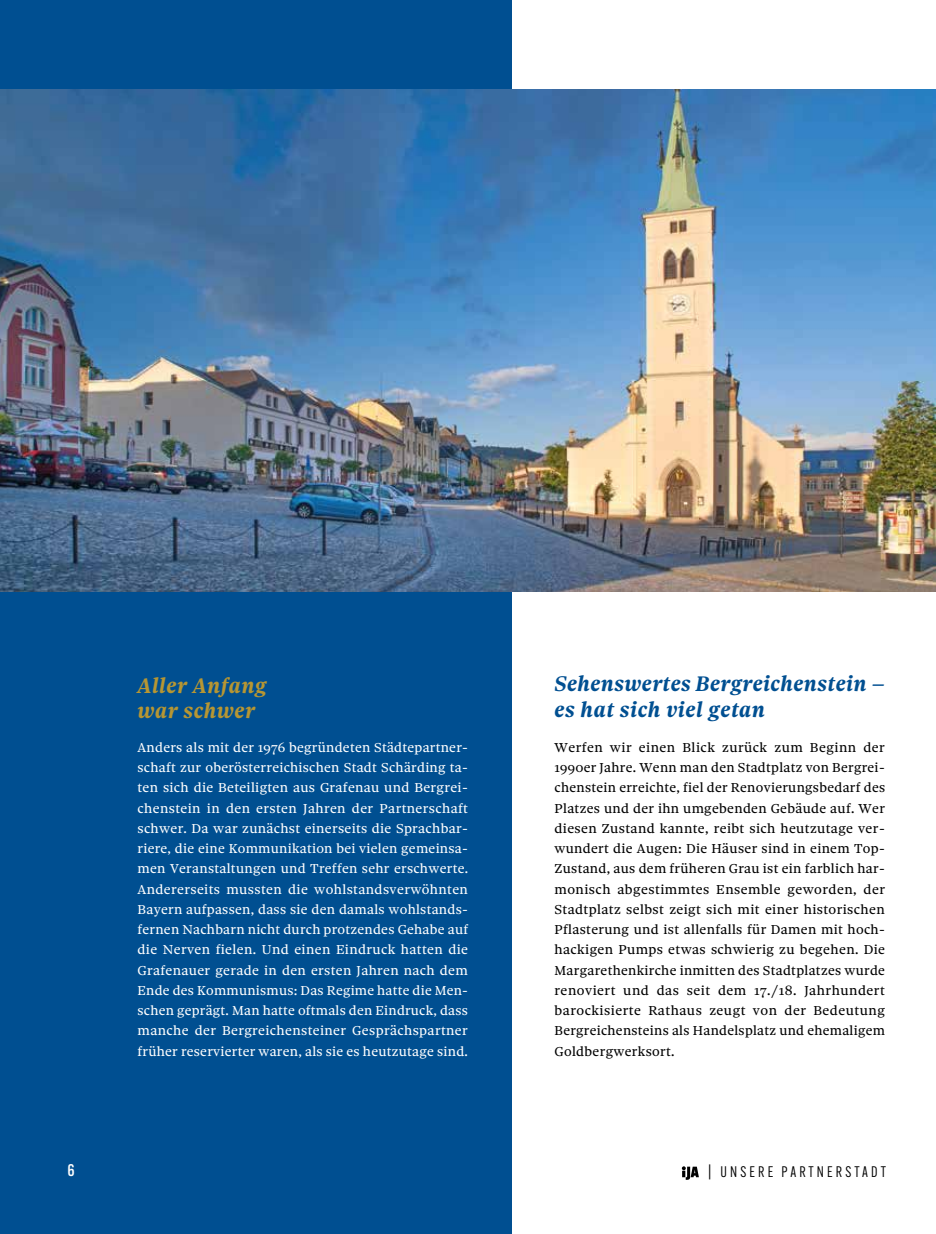
<style>
.page{position:relative;width:936px;height:1234px;background:#fff}
.page>*{position:absolute;margin:0;border:0;box-sizing:border-box;transform-origin:0 0}
.t1{font:italic 700 22.5px/25.5px "Sole Serif Text";letter-spacing:.025em;color:#004f91}
.t2{font:italic 700 22.5px/25.5px "Sole Serif Text";letter-spacing:.025em;color:#b69633}
.t3{font:500 16.5px "Alternate Gothic ATF";color:#fff}
.t4{font:15px "Alternate Gothic ATF";letter-spacing:.21em;color:#000}
.t5{font:13.8px/20.2px "Sole Serif Text";letter-spacing:.02em;color:#fff;text-align:justify}
.t6{font:13.8px/20.2px "Sole Serif Text";letter-spacing:.025em;color:#000;text-align:justify}
</style>
<div class="page">
<div style="left:0;top:0;width:511px;height:1233px;background:#004f91"></div>
<img style="left:0;top:89px;width:935px;height:502px">
<svg style="left:681px;top:1166px;width:17px;height:13px"></svg>
<h1 class="t2" style="left:137px;top:672px;width:130px">Aller Anfang war schwer</h1>
<p class="t5" style="left:137px;top:737px;width:332px">Anders als mit der 1976 begründeten Städtepartner&shy;schaft zur oberösterreichischen Stadt Schärding ta&shy;ten sich die Beteiligten aus Grafenau und Bergrei&shy;chenstein in den ersten Jahren der Partnerschaft schwer. Da war zunächst einerseits die Sprachbar&shy;riere, die eine Kommunikation bei vielen gemeinsa&shy;men Veranstaltungen und Treffen sehr erschwerte.<br>Andererseits mussten die wohlstandsverwöhnten Bayern aufpassen, dass sie den damals wohlstands&shy;fernen Nachbarn nicht durch protzendes Gehabe auf die Nerven fielen. Und einen Eindruck hatten die Grafenauer gerade in den ersten Jahren nach dem Ende des Kommunismus: Das Regime hatte die Men&shy;schen geprägt. Man hatte oftmals den Eindruck, dass manche der Bergreichensteiner Gesprächspartner früher reservierter waren, als sie es heutzutage sind.</p>
<h1 class="t1" style="left:554px;top:671px;width:332px">Sehenswertes Bergreichenstein – es hat sich viel getan</h1>
<p class="t6" style="left:554px;top:737px;width:332px">Werfen wir einen Blick zurück zum Beginn der 1990er Jahre. Wenn man den Stadtplatz von Bergrei&shy;chenstein erreichte, fiel der Renovierungsbedarf des Platzes und der ihn umgebenden Gebäude auf. Wer diesen Zustand kannte, reibt sich heutzutage ver&shy;wundert die Augen: Die Häuser sind in einem Top-Zustand, aus dem früheren Grau ist ein farblich har&shy;monisch abgestimmtes Ensemble geworden, der Stadtplatz selbst zeigt sich mit einer historischen Pflasterung und ist allenfalls für Damen mit hoch&shy;hackigen Pumps etwas schwierig zu begehen. Die Margarethenkirche inmitten des Stadtplatzes wurde renoviert und das seit dem 17./18. Jahrhundert barockisierte Rathaus zeugt von der Bedeutung Bergreichensteins als Handelsplatz und ehemaligem Goldbergwerksort.</p>
<p class="t3" style="left:68px;top:1159px;width:9px">6</p>
<p class="t4" style="left:707px;top:1162px;width:180px">| UNSERE PARTNERSTADT</p>
</div>
